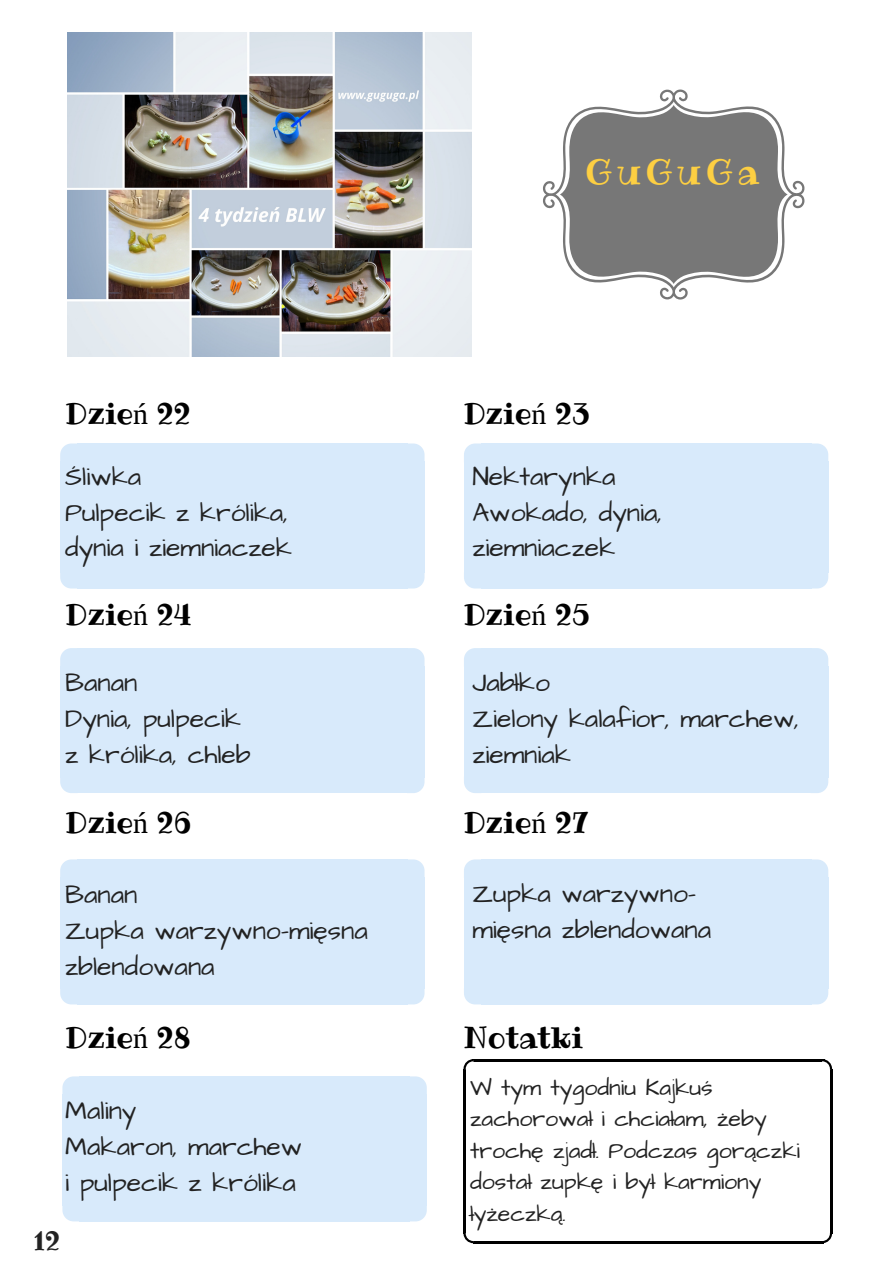
<style>
.page{position:relative;width:893px;height:1263px;background:#fff}
.page>*{position:absolute;margin:0;border:0;box-sizing:border-box;transform-origin:0 0}
.t1{font:34.65px "Ribeye";letter-spacing:.13em;color:#fdcf42}
.t2{font:29.7px "Ribeye";color:#000}
.t3{font:26.4px/36px "Architects Daughter";color:#222}
.t4{font:26.4px "Ribeye";color:#222}
.t5{font:23.1px/31.5px "Architects Daughter";color:#222}
.s1{font-family:"Liberation Serif"}
</style>
<div class="page">
<svg style="left:407px;top:443px;width:17px;height:18px"></svg>
<div style="left:407px;top:461px;width:17px;height:112px;background:#d8eafb"></div>
<div style="left:69px;top:456px;width:354px;height:122px;background:#d8eafb"></div>
<div style="left:77px;top:443px;width:330px;height:19px;background:#d8eafb"></div>
<svg style="left:60px;top:443px;width:17px;height:18px"></svg>
<div style="left:60px;top:461px;width:18px;height:112px;background:#d8eafb"></div>
<div style="left:77px;top:572px;width:330px;height:16px;background:#d8eafb"></div>
<svg style="left:60px;top:573px;width:17px;height:15px"></svg>
<svg style="left:407px;top:573px;width:17px;height:15px"></svg>
<svg style="left:811px;top:443px;width:17px;height:18px"></svg>
<div style="left:810px;top:461px;width:18px;height:112px;background:#d8eafb"></div>
<div style="left:473px;top:456px;width:353px;height:122px;background:#d8eafb"></div>
<div style="left:481px;top:443px;width:330px;height:19px;background:#d8eafb"></div>
<svg style="left:464px;top:443px;width:17px;height:18px"></svg>
<div style="left:464px;top:461px;width:17px;height:112px;background:#d8eafb"></div>
<div style="left:481px;top:572px;width:330px;height:16px;background:#d8eafb"></div>
<svg style="left:464px;top:573px;width:17px;height:15px"></svg>
<svg style="left:811px;top:573px;width:17px;height:15px"></svg>
<svg style="left:407px;top:648px;width:17px;height:18px"></svg>
<div style="left:407px;top:666px;width:17px;height:111px;background:#d8eafb"></div>
<div style="left:69px;top:661px;width:354px;height:121px;background:#d8eafb"></div>
<div style="left:77px;top:648px;width:330px;height:19px;background:#d8eafb"></div>
<svg style="left:60px;top:648px;width:17px;height:18px"></svg>
<div style="left:60px;top:666px;width:18px;height:111px;background:#d8eafb"></div>
<div style="left:77px;top:777px;width:330px;height:16px;background:#d8eafb"></div>
<svg style="left:60px;top:777px;width:17px;height:16px"></svg>
<svg style="left:407px;top:777px;width:17px;height:16px"></svg>
<svg style="left:811px;top:648px;width:17px;height:18px"></svg>
<div style="left:810px;top:666px;width:18px;height:111px;background:#d8eafb"></div>
<div style="left:473px;top:661px;width:353px;height:121px;background:#d8eafb"></div>
<div style="left:481px;top:648px;width:330px;height:19px;background:#d8eafb"></div>
<svg style="left:464px;top:648px;width:17px;height:18px"></svg>
<div style="left:464px;top:666px;width:17px;height:111px;background:#d8eafb"></div>
<div style="left:481px;top:777px;width:330px;height:16px;background:#d8eafb"></div>
<svg style="left:464px;top:777px;width:17px;height:16px"></svg>
<svg style="left:811px;top:777px;width:17px;height:16px"></svg>
<svg style="left:407px;top:859px;width:17px;height:18px"></svg>
<div style="left:407px;top:877px;width:17px;height:112px;background:#d8eafb"></div>
<div style="left:69px;top:872px;width:354px;height:122px;background:#d8eafb"></div>
<div style="left:77px;top:859px;width:330px;height:19px;background:#d8eafb"></div>
<svg style="left:60px;top:859px;width:17px;height:18px"></svg>
<div style="left:60px;top:877px;width:18px;height:112px;background:#d8eafb"></div>
<div style="left:77px;top:988px;width:330px;height:16px;background:#d8eafb"></div>
<svg style="left:60px;top:989px;width:17px;height:15px"></svg>
<svg style="left:407px;top:989px;width:17px;height:15px"></svg>
<svg style="left:811px;top:859px;width:17px;height:18px"></svg>
<div style="left:810px;top:877px;width:18px;height:112px;background:#d8eafb"></div>
<div style="left:473px;top:872px;width:353px;height:122px;background:#d8eafb"></div>
<div style="left:481px;top:859px;width:330px;height:19px;background:#d8eafb"></div>
<svg style="left:464px;top:859px;width:17px;height:18px"></svg>
<div style="left:464px;top:877px;width:17px;height:112px;background:#d8eafb"></div>
<div style="left:481px;top:988px;width:330px;height:16px;background:#d8eafb"></div>
<svg style="left:464px;top:989px;width:17px;height:15px"></svg>
<svg style="left:811px;top:989px;width:17px;height:15px"></svg>
<svg style="left:410px;top:1076px;width:17px;height:18px"></svg>
<div style="left:409px;top:1094px;width:18px;height:112px;background:#d8eafb"></div>
<div style="left:72px;top:1089px;width:353px;height:122px;background:#d8eafb"></div>
<div style="left:79px;top:1076px;width:331px;height:19px;background:#d8eafb"></div>
<svg style="left:62px;top:1076px;width:17px;height:18px"></svg>
<div style="left:62px;top:1094px;width:18px;height:112px;background:#d8eafb"></div>
<div style="left:79px;top:1205px;width:331px;height:16px;background:#d8eafb"></div>
<svg style="left:62px;top:1206px;width:17px;height:15px"></svg>
<svg style="left:410px;top:1206px;width:17px;height:15px"></svg>
<hr style="left:473px;top:1241px;width:350px;height:2px;background:#000">
<hr style="left:463px;top:1069px;width:2px;height:165px;background:#000">
<hr style="left:829px;top:1069px;width:3px;height:165px;background:#000">
<svg style="left:823px;top:1233px;width:9px;height:10px"></svg>
<svg style="left:463px;top:1233px;width:10px;height:10px"></svg>
<hr style="left:472px;top:1059px;width:352px;height:2px;background:#000">
<svg style="left:821px;top:1059px;width:11px;height:10px"></svg>
<svg style="left:463px;top:1059px;width:10px;height:10px"></svg>
<svg style="left:543px;top:89px;width:261px;height:211px"></svg>
<svg style="left:560px;top:105px;width:227px;height:179px;background:#8b8b8b"></svg>
<img style="left:67px;top:33px;width:404px;height:323px">
<h1 class="t1" style="left:585px;top:148px;width:175px">GuGuGa</h1>
<p class="t2" style="left:65px;top:393px;width:127px">Dzie<span class="s1">ń</span> 22</p>
<p class="t2" style="left:463px;top:393px;width:128px">Dzie<span class="s1">ń</span> 23</p>
<p class="t3" style="left:65px;top:459px;width:228px">Śliwka<br>Pulpecik z królika, dynia i ziemniaczek</p>
<p class="t3" style="left:472px;top:459px;width:191px">Nektarynka<br>Awokado, dynia, ziemniaczek</p>
<p class="t2" style="left:65px;top:594px;width:128px">Dzie<span class="s1">ń</span> 24</p>
<p class="t2" style="left:463px;top:594px;width:128px">Dzie<span class="s1">ń</span> 25</p>
<p class="t3" style="left:65px;top:666px;width:187px">Banan<br>Dynia, pulpecik z królika, chleb</p>
<p class="t3" style="left:472px;top:666px;width:328px">Jabłko<br>Zielony kalafior, marchew, ziemniak</p>
<p class="t2" style="left:65px;top:802px;width:128px">Dzie<span class="s1">ń</span> 26</p>
<p class="t2" style="left:463px;top:802px;width:126px">Dzie<span class="s1">ń</span> 27</p>
<p class="t3" style="left:65px;top:877px;width:304px">Banan<br>Zupka warzywno-mięsna zblendowana</p>
<p class="t3" style="left:472px;top:876px;width:240px">Zupka warzywno&shy;mięsna zblendowana</p>
<p class="t2" style="left:65px;top:1017px;width:127px">Dzie<span class="s1">ń</span> 28</p>
<p class="t2" style="left:463px;top:1017px;width:121px">Notatki</p>
<p class="t3" style="left:65px;top:1093px;width:238px">Maliny<br>Makaron, marchew i pulpecik z królika</p>
<p class="t4" style="left:34px;top:1222px;width:28px">12</p>
<p class="t5" style="left:470px;top:1072px;width:331px">W tym tygodniu Kajkuś zachorował i chciałam, żeby trochę zjadł. Podczas gorączki dostał zupkę i był karmiony łyżeczką.</p>
</div>
